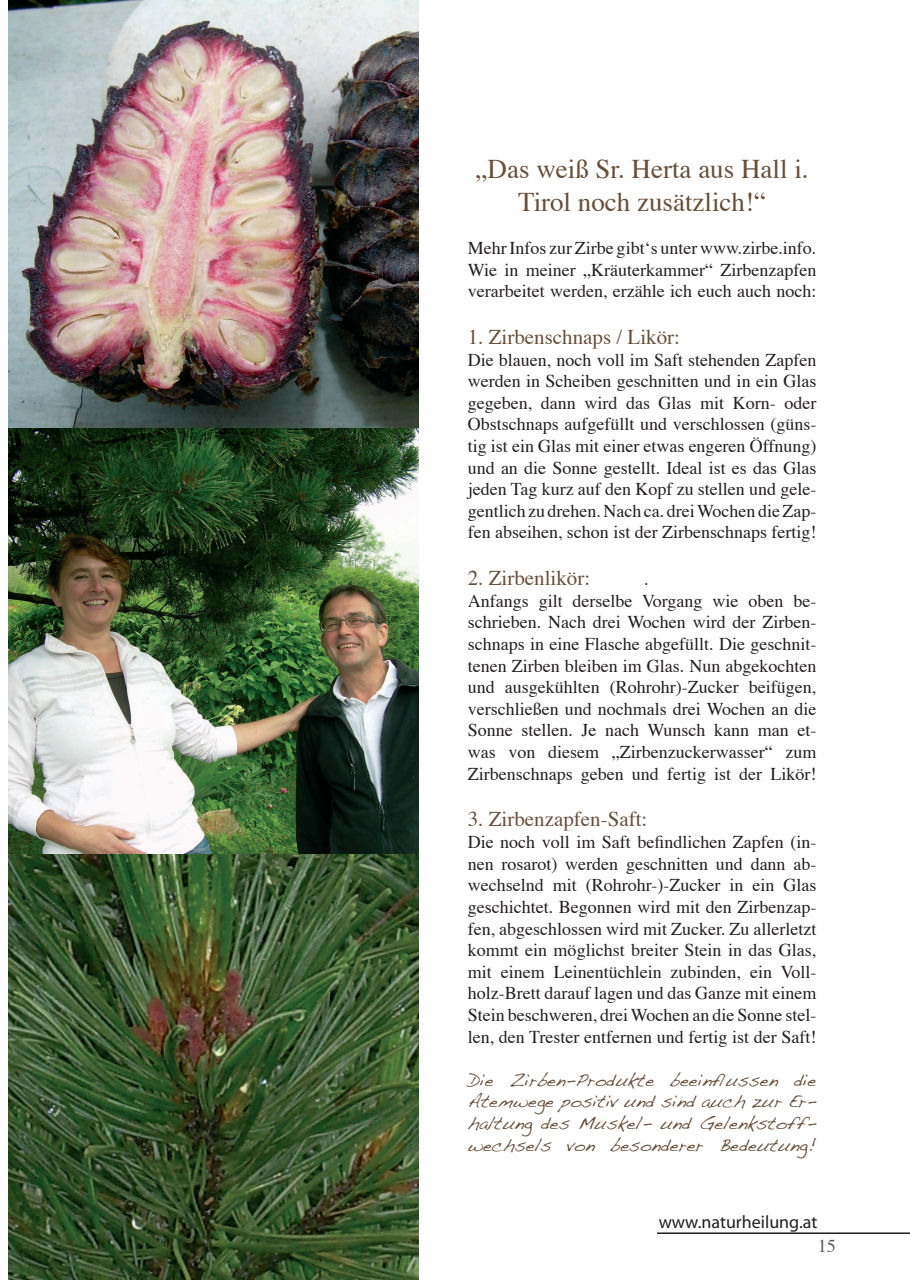
<style>
.page{position:relative;width:910px;height:1280px;background:#fff}
.page>*{position:absolute;margin:0;border:0;box-sizing:border-box;transform-origin:0 0}
.t1{font:27px/32.4px "Times";color:#674f3a;text-align:center}
.t2{font:21px "Times";color:#674f3a}
.t3{font:18px/21.6px "Times";color:#231f20;text-align:justify}
.t4{font:18px/21.6px "Handwriting Dakota";color:#674f3a;text-align:justify}
.t5{font:18px "Myriad";color:#231f20}
.t6{font:18px "Times";color:#57585a}
</style>
<div class="page">
<hr style="left:657px;top:1232px;width:253px;height:2px;background:#231f20">
<img style="left:9px;top:0;width:410px;height:855px">
<img style="left:9px;top:855px;width:410px;height:425px">
<h1 class="t1" style="left:476px;top:151px;width:334px">„Das weiß Sr. Herta aus Hall i.<br>Tirol noch zusätzlich!“</h1>
<p class="t3" style="left:468px;top:236px;width:350px">Mehr Infos zur Zirbe gibt‘s unter www.zirbe.info.<br>Wie in meiner „Kräuterkammer“ Zirbenzapfen verarbeitet werden, erzähle ich euch auch noch:</p>
<p class="t2" style="left:468px;top:317px;width:214px">1. Zirbenschnaps / Likör:</p>
<p class="t3" style="left:468px;top:347px;width:350px">Die blauen, noch voll im Saft stehenden Zapfen werden in Scheiben geschnitten und in ein Glas gegeben, dann wird das Glas mit Korn- oder Obstschnaps aufgefüllt und verschlossen (güns&shy;tig ist ein Glas mit einer etwas engeren Öffnung) und an die Sonne gestellt. Ideal ist es das Glas jeden Tag kurz auf den Kopf zu stellen und gele&shy;gentlich zu drehen. Nach ca. drei Wochen die Zap&shy;fen abseihen, schon ist der Zirbenschnaps fertig!</p>
<p class="t2" style="left:468px;top:559px;width:124px">2. Zirbenlikör:</p>
<p class="t3" style="left:468px;top:567px;width:350px;text-align:center">.<br>Anfangs gilt derselbe Vorgang wie oben be&shy;schrieben. Nach drei Wochen wird der Zirben&shy;schnaps in eine Flasche abgefüllt. Die geschnit&shy;tenen Zirben bleiben im Glas. Nun abgekochten und ausgekühlten (Rohrohr)-Zucker beifügen, verschließen und nochmals drei Wochen an die Sonne stellen. Je nach Wunsch kann man et&shy;was von diesem „Zirbenzuckerwasser“ zum Zirbenschnaps geben und fertig ist der Likör!</p>
<p class="t2" style="left:468px;top:800px;width:181px">3. Zirbenzapfen-Saft:</p>
<p class="t3" style="left:468px;top:830px;width:350px">Die noch voll im Saft befindlichen Zapfen (in&shy;nen rosarot) werden geschnitten und dann ab&shy;wechselnd mit (Rohrohr-)-Zucker in ein Glas geschichtet. Begonnen wird mit den Zirbenzap&shy;fen, abgeschlossen wird mit Zucker. Zu allerletzt kommt ein möglichst breiter Stein in das Glas, mit einem Leinentüchlein zubinden, ein Voll&shy;holz-Brett darauf lagen und das Ganze mit einem Stein beschweren, drei Wochen an die Sonne stel&shy;len, den Trester entfernen und fertig ist der Saft!</p>
<p class="t4" style="left:468px;top:1069px;width:350px">Die Zirben-Produkte beeinflussen die Atemwege positiv und sind auch zur Er&shy;haltung des Muskel- und Gelenkstoff&shy;wechsels von besonderer Bedeutung!</p>
<p class="t5" style="left:659px;top:1212px;width:160px">www.naturheilung.at</p>
<p class="t6" style="left:818px;top:1229px;width:19px">15</p>
</div>
